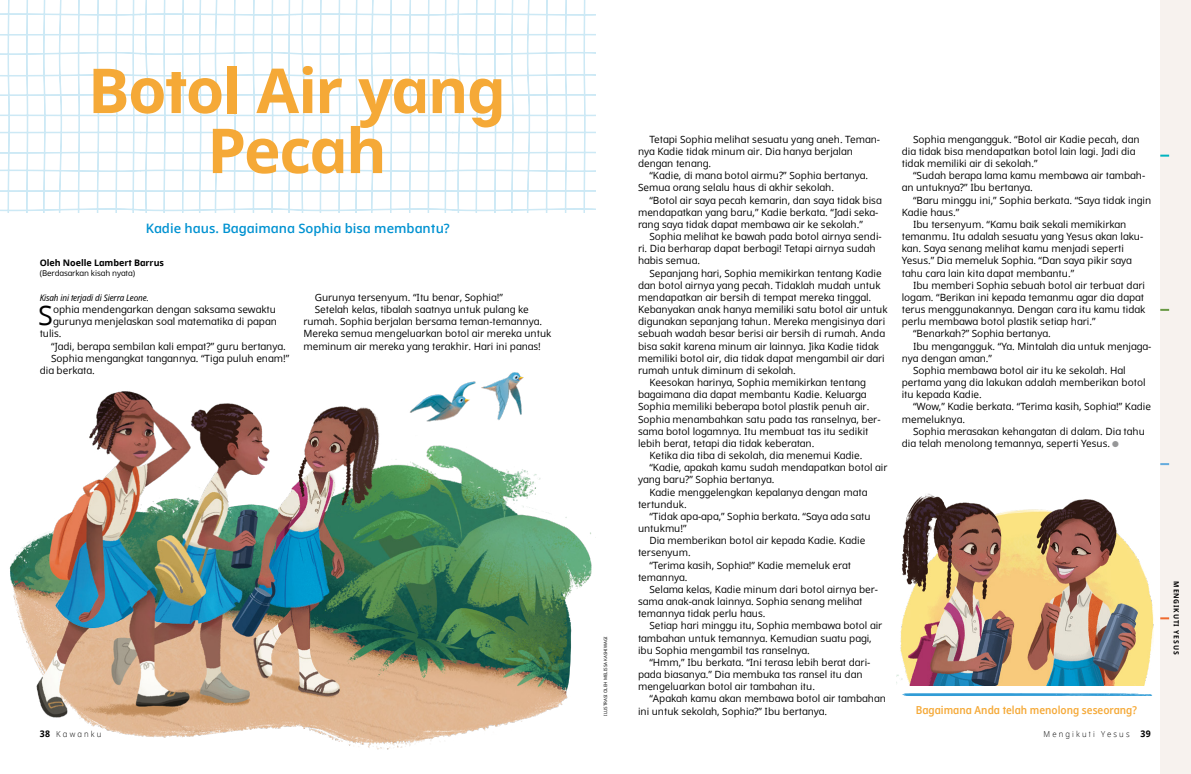
<style>
.page{position:relative;width:1191px;height:774px;background:#fff}
.page>*{position:absolute;margin:0;border:0;box-sizing:border-box;transform-origin:0 0}
.t1{font:700 62px/60px "Dots Solidlds Lat";letter-spacing:-.03em;color:#f5a937;text-align:center}
.p1_first{font:27px "Dots Solidlds Lat";color:#000}
.t2{font:600 13px "Dots Solidlds Lat";color:#0092d1}
.p1_aside_info_first{font:600 11px "Dots Solid Condlds Lat";color:#f5a937}
.p1{font:10px/12.2px "Dots Solidlds Lat";color:#000}
.p1_first-2{font:10px "Dots Solidlds Lat";color:#000}
.p1_bio{font:italic 9px "Dots Solid Condlds Lat";letter-spacing:-.01em;color:#000}
.p1_author-name{font:700 9px "Dots Solidlds Lat";letter-spacing:-.005em;color:#000}
.t3{font:300 8.2px "Dots Solidlds Lat";letter-spacing:.28em;color:#000;scale:.95 1}
.p1_author-role{font:8px "Dots Solidlds Lat";letter-spacing:-.005em;color:#000}
.t4{font:700 7.1px "Dots Solidlds Lat";letter-spacing:.12em;color:#000;scale:.95 1}
.t5{font:4.5px "Dots Solidlds Lat";color:#000}
.s1{font-family:"Ding P Ilds Dpi";font-size:8.5px;color:#969798}
.s2{font-weight:700;font-size:9.2px}
</style>
<div class="page">
<div style="left:1160px;top:0;width:31px;height:774px;background:#f7f2ee"></div>
<svg style="left:1160px;top:155px;width:9px;height:2px"></svg>
<svg style="left:1160px;top:463px;width:9px;height:2px"></svg>
<svg style="left:1160px;top:617px;width:9px;height:2px"></svg>
<svg style="left:1160px;top:309px;width:9px;height:2px"></svg>
<img style="left:9px;top:372px;width:583px;height:378px">
<img style="left:896px;top:493px;width:258px;height:192px">
<svg style="left:902px;top:693px;width:251px;height:3px"></svg>
<svg style="left:142px;top:0;width:309px;height:213px"></svg>
<svg style="left:0;top:0;width:142px;height:213px"></svg>
<svg style="left:451px;top:0;width:145px;height:213px"></svg>
<p class="t1" style="left:88px;top:61px;width:420px">Botol Air yang<br>Pecah</p>
<p class="t2" style="left:146px;top:219px;width:306px">Kadie haus. Bagaimana Sophia bisa membantu?</p>
<p class="p1_author-name" style="left:40px;top:256px;width:126px">Oleh Noelle Lambert Barrus</p>
<p class="p1_author-role" style="left:40px;top:267px;width:97px">(Berdasarkan kisah nyata)</p>
<p class="p1_bio" style="left:40px;top:291px;width:111px">Kisah ini terjadi di Sierra Leone.</p>
<p class="p1_first" style="left:38px;top:296px;width:16px">S</p>
<p class="p1_first-2" style="left:53px;top:302px;width:224px">ophia mendengarkan dengan saksama sewaktu</p>
<p class="p1_first-2" style="left:53px;top:314px;width:225px">gurunya menjelaskan soal matematika di papan</p>
<p class="p1_first-2" style="left:40px;top:326px;width:23px">tulis.</p>
<p class="p1" style="left:51px;top:340px;width:236px">“Jadi, berapa sembilan kali empat?” guru bertanya.</p>
<p class="p1" style="left:40px;top:352px;width:251px;text-indent:11px">Sophia mengangkat tangannya. “Tiga puluh enam!” dia berkata.</p>
<p class="p1" style="left:315px;top:291px;width:190px">Gurunya tersenyum. “Itu benar, Sophia!”</p>
<p class="p1" style="left:303px;top:303px;width:249px;text-indent:11px">Setelah kelas, tibalah saatnya untuk pulang ke rumah. Sophia berjalan bersama teman-temannya.<br>Mereka semua mengeluarkan botol air mereka untuk meminum air mereka yang terakhir. Hari ini panas!</p>
<p class="t5" style="left:602px;top:716px;width:81px;rotate:-90deg">ILUSTRASI OLEH MELISSA KASHIWAGI</p>
<p class="p1" style="left:638px;top:133px;width:243px;text-indent:11px">Tetapi Sophia melihat sesuatu yang aneh. Teman&shy;nya Kadie tidak minum air. Dia hanya berjalan dengan tenang.</p>
<p class="p1" style="left:638px;top:169px;width:232px;text-indent:11px">“Kadie, di mana botol airmu?” Sophia bertanya.<br>Semua orang selalu haus di akhir sekolah.</p>
<p class="p1" style="left:638px;top:194px;width:245px;text-indent:11px">“Botol air saya pecah kemarin, dan saya tidak bisa mendapatkan yang baru,” Kadie berkata. “Jadi seka&shy;rang saya tidak dapat membawa air ke sekolah.”</p>
<p class="p1" style="left:638px;top:230px;width:245px;text-indent:11px">Sophia melihat ke bawah pada botol airnya sendi&shy;ri. Dia berharap dapat berbagi! Tetapi airnya sudah habis semua.</p>
<p class="p1" style="left:638px;top:267px;width:251px;text-indent:11px">Sepanjang hari, Sophia memikirkan tentang Kadie dan botol airnya yang pecah. Tidaklah mudah untuk mendapatkan air bersih di tempat mereka tinggal.<br>Kebanyakan anak hanya memiliki satu botol air untuk digunakan sepanjang tahun. Mereka mengisinya dari sebuah wadah besar berisi air bersih di rumah. Anda bisa sakit karena minum air lainnya. Jika Kadie tidak memiliki botol air, dia tidak dapat mengambil air dari rumah untuk diminum di sekolah.</p>
<p class="p1" style="left:638px;top:376px;width:244px;text-indent:11px">Keesokan harinya, Sophia memikirkan tentang bagaimana dia dapat membantu Kadie. Keluarga Sophia memiliki beberapa botol plastik penuh air.<br>Sophia menambahkan satu pada tas ranselnya, ber&shy;sama botol logamnya. Itu membuat tas itu sedikit lebih berat, tetapi dia tidak keberatan.</p>
<p class="p1" style="left:649px;top:449px;width:214px">Ketika dia tiba di sekolah, dia menemui Kadie.</p>
<p class="p1" style="left:638px;top:461px;width:251px;text-indent:11px">“Kadie, apakah kamu sudah mendapatkan botol air yang baru?” Sophia bertanya.</p>
<p class="p1" style="left:638px;top:486px;width:231px;text-indent:11px">Kadie menggelengkan kepalanya dengan mata tertunduk.</p>
<p class="p1" style="left:638px;top:510px;width:234px;text-indent:11px">“Tidak apa-apa,” Sophia berkata. “Saya ada satu untukmu!”</p>
<p class="p1" style="left:638px;top:534px;width:229px;text-indent:11px">Dia memberikan botol air kepada Kadie. Kadie tersenyum.</p>
<p class="p1" style="left:638px;top:559px;width:214px;text-indent:11px">“Terima kasih, Sophia!” Kadie memeluk erat temannya.</p>
<p class="p1" style="left:638px;top:583px;width:241px;text-indent:11px">Selama kelas, Kadie minum dari botol airnya ber&shy;sama anak-anak lainnya. Sophia senang melihat temannya tidak perlu haus.</p>
<p class="p1" style="left:638px;top:620px;width:246px;text-indent:11px">Setiap hari minggu itu, Sophia membawa botol air tambahan untuk temannya. Kemudian suatu pagi, ibu Sophia mengambil tas ranselnya.</p>
<p class="p1" style="left:638px;top:656px;width:234px;text-indent:11px">“Hmm,” Ibu berkata. “Ini terasa lebih berat dari&shy;pada biasanya.” Dia membuka tas ransel itu dan mengeluarkan botol air tambahan itu.</p>
<p class="p1" style="left:638px;top:693px;width:249px;text-indent:11px">“Apakah kamu akan membawa botol air tambahan ini untuk sekolah, Sophia?” Ibu bertanya.</p>
<p class="p1" style="left:901px;top:133px;width:239px;text-indent:11px">Sophia mengangguk. “Botol air Kadie pecah, dan dia tidak bisa mendapatkan botol lain lagi. Jadi dia tidak memiliki air di sekolah.”</p>
<p class="p1" style="left:901px;top:169px;width:245px;text-indent:11px">“Sudah berapa lama kamu membawa air tambah&shy;an untuknya?” Ibu bertanya.</p>
<p class="p1" style="left:901px;top:194px;width:251px;text-indent:11px">“Baru minggu ini,” Sophia berkata. “Saya tidak ingin<br>Kadie haus.”</p>
<p class="p1" style="left:901px;top:218px;width:243px;text-indent:11px">Ibu tersenyum. “Kamu baik sekali memikirkan temanmu. Itu adalah sesuatu yang Yesus akan laku&shy;kan. Saya senang melihat kamu menjadi seperti Yesus.” Dia memeluk Sophia. “Dan saya pikir saya tahu cara lain kita dapat membantu.”</p>
<p class="p1" style="left:901px;top:279px;width:245px;text-indent:11px">Ibu memberi Sophia sebuah botol air terbuat dari logam. “Berikan ini kepada temanmu agar dia dapat terus menggunakannya. Dengan cara itu kamu tidak perlu membawa botol plastik setiap hari.”</p>
<p class="p1" style="left:913px;top:328px;width:139px">“Benarkah?” Sophia bertanya.</p>
<p class="p1" style="left:901px;top:340px;width:251px;text-indent:11px">Ibu mengangguk. “Ya. Mintalah dia untuk menjaga&shy;nya dengan aman.”</p>
<p class="p1" style="left:901px;top:364px;width:245px;text-indent:11px">Sophia membawa botol air itu ke sekolah. Hal pertama yang dia lakukan adalah memberikan botol itu kepada Kadie.</p>
<p class="p1" style="left:901px;top:401px;width:251px;text-indent:11px">“Wow,” Kadie berkata. “Terima kasih, Sophia!” Kadie memeluknya.</p>
<p class="p1" style="left:901px;top:425px;width:245px;text-indent:11px">Sophia merasakan kehangatan di dalam. Dia tahu dia telah menolong temannya, seperti Yesus. <span class="s1">●</span></p>
<p class="p1_aside_info_first" style="left:915px;top:702px;width:223px">Bagaimana Anda telah menolong seseorang?</p>
<p class="t3" style="left:40px;top:728px;width:66px"><span class="s2">38</span> Kawanku</p>
<p class="t3" style="left:1043px;top:728px;width:115px">Mengikuti Yesus <span class="s2">39</span></p>
<p class="t4" style="left:1181px;top:581px;width:78px;rotate:90deg">MENGIKUTI YESUS</p>
</div>
